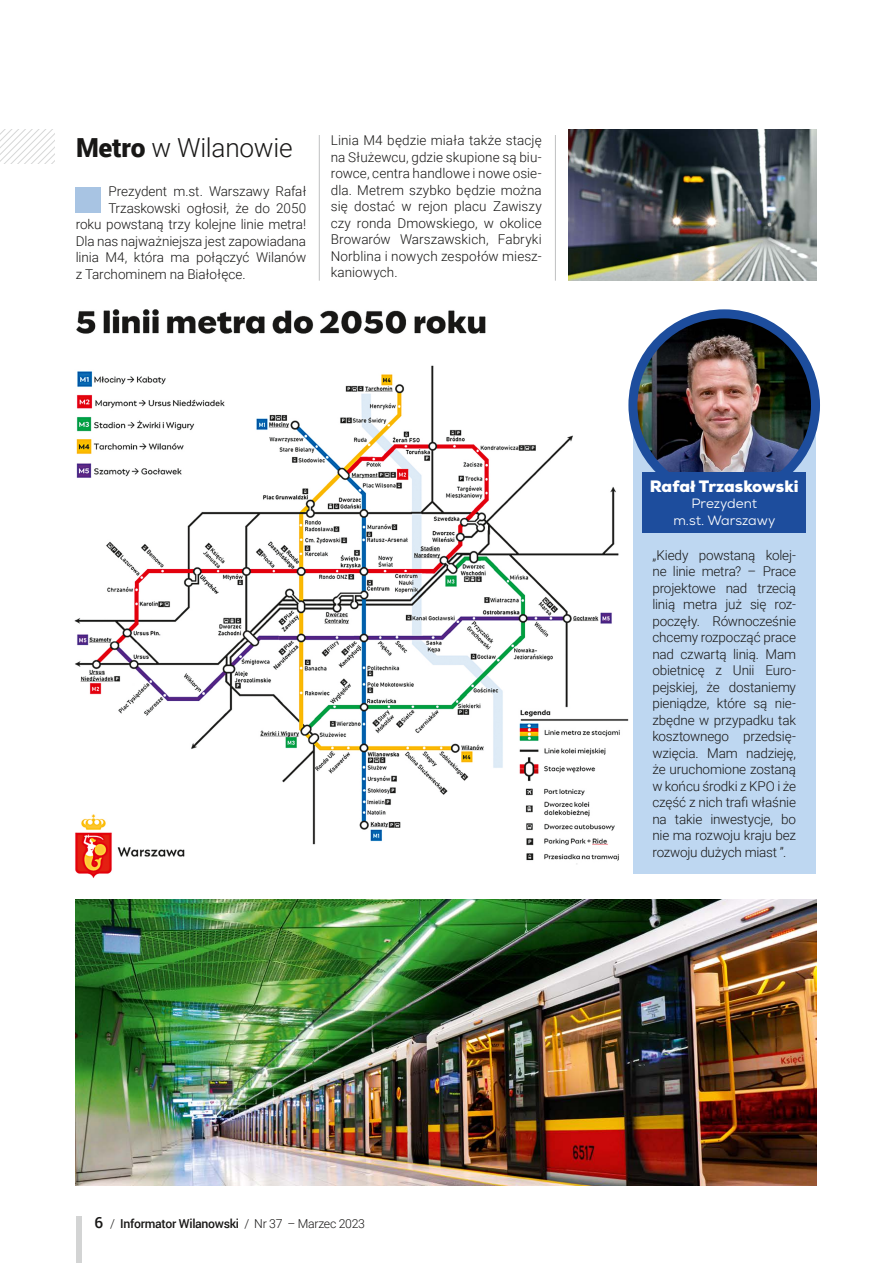
<style>
.page{position:relative;width:893px;height:1263px;background:#fff}
.page>*{position:absolute;margin:0;border:0;box-sizing:border-box;transform-origin:0 0}
.t1{font:300 26.25px "Roboto";letter-spacing:-.01em;color:#181716}
.t2{font:900 16.5px "Nexa";color:#fff}
.t3{font:300 13.5px/16.5px "Roboto";letter-spacing:-.005em;color:#181716;text-align:justify}
.t4{font:13.5px/16.2px "Nexa";color:#fff;text-align:center}
.t5{font:500 12.3px "Roboto";letter-spacing:-.025em;color:#181716}
.s1{font-weight:900}
.s2{font-size:15.3px}
.s3{font-weight:300}
</style>
<div class="page">
<div style="left:77px;top:1216px;width:5px;height:47px;background:#d3d4d4"></div>
<svg style="left:0;top:130px;width:55px;height:33px"></svg>
<hr style="left:319px;top:135px;width:1px;height:146px;background:#bfc0c1">
<hr style="left:555px;top:135px;width:1px;height:146px;background:#bfc0c1">
<div style="left:76px;top:188px;width:25px;height:25px;background:#a8c4e3"></div>
<img style="left:74px;top:310px;width:554px;height:568px">
<div style="left:633px;top:402px;width:182px;height:472px;background:#bed7f1"></div>
<img style="left:633px;top:314px;width:182px;height:182px;border-radius:91px">
<div style="left:628px;top:309px;width:192px;height:192px;border:9px solid #1d4d9d;border-radius:50%"></div>
<div style="left:643px;top:472px;width:163px;height:61px;background:#1d4d9d"></div>
<img style="left:568px;top:130px;width:248px;height:151px">
<img style="left:76px;top:899px;width:740px;height:287px">
<h1 class="t1" style="left:76px;top:130px;width:218px"><span class="s1">Metro</span> w Wilanowie</h1>
<p class="t3" style="left:109px;top:183px;width:199px">Prezydent m.st. Warszawy Rafał</p>
<p class="t3" style="left:109px;top:199px;width:199px">Trzaskowski ogłosił, że do 2050</p>
<p class="t3" style="left:76px;top:216px;width:232px">roku powstaną trzy kolejne linie metra!</p>
<p class="t3" style="left:76px;top:232px;width:232px">Dla nas najważniejsza jest zapowiadana</p>
<p class="t3" style="left:76px;top:249px;width:232px">linia M4, która ma połączyć Wilanów</p>
<p class="t3" style="left:76px;top:265px;width:171px">z Tarchominem na Białołęce.</p>
<p class="t3" style="left:331px;top:132px;width:212px">Linia M4 będzie miała także stację na Służewcu, gdzie skupione są biu&shy;rowce, centra handlowe i nowe osie&shy;dla. Metrem szybko będzie można się dostać w rejon placu Zawiszy czy ronda Dmowskiego, w okolice Browarów Warszawskich, Fabryki Norblina i nowych zespołów miesz&shy;kaniowych.</p>
<p class="t2" style="left:650px;top:476px;width:150px">Rafał Trzaskowski</p>
<p class="t4" style="left:673px;top:496px;width:104px">Prezydent<br>m.st. Warszawy</p>
<p class="t3" style="left:652px;top:546px;width:145px">„Kiedy powstaną kolej&shy;ne linie metra? – Prace projektowe nad trzecią linią metra już się roz&shy;poczęły. Równocześnie chcemy rozpocząć prace nad czwartą linią. Mam obietnicę z Unii Euro&shy;pejskiej, że dostaniemy pieniądze, które są nie&shy;zbędne w przypadku tak kosztownego przedsię&shy;wzięcia. Mam nadzieję, że uruchomione zostaną w końcu środki z KPO i że część z nich trafi właśnie na takie inwestycje, bo nie ma rozwoju kraju bez rozwoju dużych miast ”.</p>
<p class="t5" style="left:94px;top:1214px;width:272px"><span class="s2">6</span> <span class="s3">/</span> Informator Wilanowski <span class="s3">/ Nr 37 – Marzec 2023</span></p>
</div>
